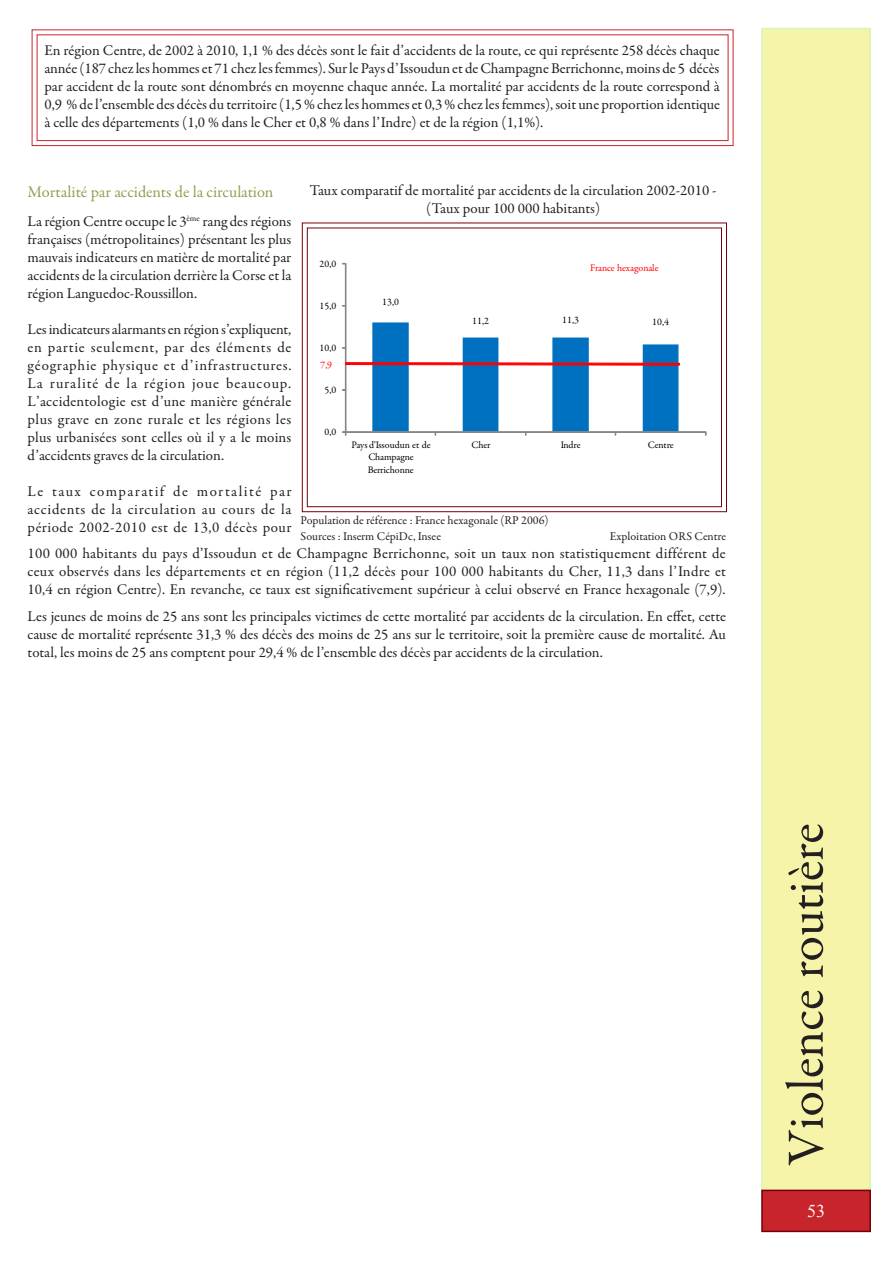
<style>
.page{position:relative;width:893px;height:1263px;background:#fff}
.page>*{position:absolute;margin:0;border:0;box-sizing:border-box;transform-origin:0 0}
.t1{font:52.5px "Garamond Premr Pro";color:#231f20}
.t2{font:18px "Times New Roman";color:#fcfcfc}
.t3{font:16.5px "Garamond Premr Pro";color:#959d50}
.t4{font:15px/18px "Garamond Premr Pro";color:#231f20;text-align:justify}
.t5{font:12px "Garamond Premr Pro";color:#231f20}
.t6{font:10.05px/12.6px "Garamond Premr Pro";letter-spacing:-.015em;color:#000;text-align:center}
.t7{font:10.05px "Garamond Premr Pro";letter-spacing:-.02em;color:#f00}
</style>
<div class="page">
<div style="left:761px;top:28px;width:110px;height:1176px;background:#f6f4a8;border:2px solid #d0f8ba"></div>
<div style="left:762px;top:1190px;width:108px;height:41px;background:#c8242b"></div>
<div style="left:761px;top:1189px;width:110px;height:43px;border:2px solid #76000b"></div>
<svg style="left:31px;top:29px;width:703px;height:118px"></svg>
<div style="left:37px;top:34px;width:692px;height:107px;border:1px solid #c8242b"></div>
<svg style="left:301px;top:222px;width:426px;height:291px"></svg>
<div style="left:307px;top:227px;width:415px;height:280px;border:1px solid #76000b"></div>
<div style="left:345px;top:263px;width:1px;height:169px;border:1px solid #868686"></div>
<div style="left:345px;top:431px;width:361px;height:2px;border:1px solid #868686"></div>
<svg style="left:342px;top:322px;width:337px;height:113px"></svg>
<p class="t4" style="left:44px;top:41px;width:677px">En région Centre, de 2002 à 2010, 1,1 % des décès sont le fait d’accidents de la route, ce qui représente 258 décès chaque année (187 chez les hommes et 71 chez les femmes). Sur le Pays d’Issoudun et de Champagne Berrichonne, moins de 5 décès par accident de la route sont dénombrés en moyenne chaque année. La mortalité par accidents de la route correspond à 0,9 % de l’ensemble des décès du territoire (1,5 % chez les hommes et 0,3 % chez les femmes), soit une proportion identique à celle des départements (1,0 % dans le Cher et 0,8 % dans l’Indre) et de la région (1,1%).</p>
<p class="t4" style="left:310px;top:181px;width:408px;text-align:center">Taux comparatif de mortalité par accidents de la circulation 2002-2010 - (Taux pour 100 000 habitants)</p>
<p class="t3" style="left:28px;top:182px;width:247px">Mortalité par accidents de la circulation</p>
<p class="t4" style="left:28px;top:212px;width:265px">La région Centre occupe le 3<sup>ème</sup> rang des régions françaises (métropolitaines) présentant les plus mauvais indicateurs en matière de mortalité par accidents de la circulation derrière la Corse et la région Languedoc-Roussillon.</p>
<p class="t4" style="left:28px;top:320px;width:265px">Les indicateurs alarmants en région s’expliquent, en partie seulement, par des éléments de géographie physique et d’infrastructures.<br>La ruralité de la région joue beaucoup.<br>L’accidentologie est d’une manière générale plus grave en zone rurale et les régions les plus urbanisées sont celles où il y a le moins d’accidents graves de la circulation.</p>
<p class="t4" style="left:28px;top:482px;width:265px">Le taux comparatif de mortalité par accidents de la circulation au cours de la période 2002-2010 est de 13,0 décès pour</p>
<p class="t6" style="left:320px;top:257px;width:18px">20,0</p>
<p class="t7" style="left:590px;top:262px;width:70px">France hexagonale</p>
<p class="t6" style="left:382px;top:296px;width:18px">13,0</p>
<p class="t6" style="left:320px;top:299px;width:18px">15,0</p>
<p class="t6" style="left:472px;top:315px;width:18px">11,2</p>
<p class="t6" style="left:562px;top:314px;width:18px">11,3</p>
<p class="t6" style="left:652px;top:315px;width:18px">10,4</p>
<p class="t6" style="left:320px;top:341px;width:18px">10,0</p>
<p class="t7" style="left:320px;top:359px;width:13px">7,9</p>
<p class="t6" style="left:325px;top:383px;width:13px">5,0</p>
<p class="t6" style="left:325px;top:425px;width:13px">0,0</p>
<p class="t6" style="left:351px;top:439px;width:81px">Pays d'Issoudun et de<br>Champagne<br>Berrichonne</p>
<p class="t6" style="left:472px;top:439px;width:21px">Cher</p>
<p class="t6" style="left:561px;top:439px;width:21px">Indre</p>
<p class="t6" style="left:648px;top:439px;width:27px">Centre</p>
<p class="t5" style="left:301px;top:513px;width:249px">Population de référence : France hexagonale (RP 2006)</p>
<p class="t5" style="left:301px;top:529px;width:142px">Sources : Inserm CépiDc, Insee</p>
<p class="t5" style="left:610px;top:529px;width:118px">Exploitation ORS Centre</p>
<p class="t4" style="left:28px;top:544px;width:700px">100 000 habitants du pays d’Issoudun et de Champagne Berrichonne, soit un taux non statistiquement différent de ceux observés dans les départements et en région (11,2 décès pour 100 000 habitants du Cher, 11,3 dans l’Indre et 10,4 en région Centre). En revanche, ce taux est significativement supérieur à celui observé en France hexagonale (7,9).</p>
<p class="t4" style="left:28px;top:607px;width:700px">Les jeunes de moins de 25 ans sont les principales victimes de cette mortalité par accidents de la circulation. En effet, cette cause de mortalité représente 31,3 % des décès des moins de 25 ans sur le territoire, soit la première cause de mortalité. Au total, les moins de 25 ans comptent pour 29,4 % de l’ensemble des décès par accidents de la circulation.</p>
<p class="t1" style="left:774px;top:1165px;width:344px;rotate:-90deg">Violence routière</p>
<p class="t2" style="left:807px;top:1199px;width:19px">53</p>
</div>
